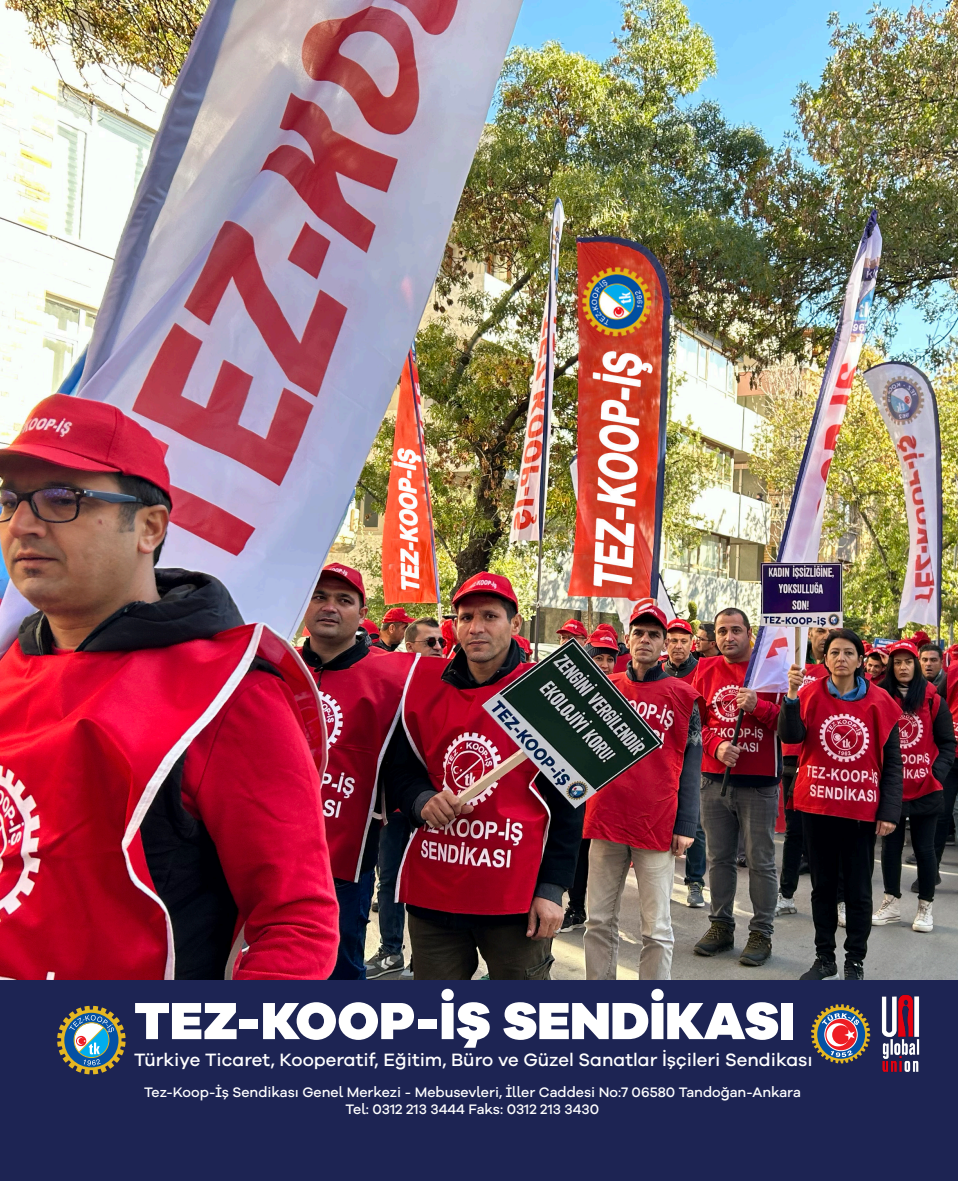
<style>
.page{position:relative;width:958px;height:1181px;background:#fff}
.page>*{position:absolute;margin:0;border:0;box-sizing:border-box;transform-origin:0 0}
.t1{font:900 53.9px "Galano Grotesque";color:#fff}
.t2{font:500 18.38px "Galano Grotesque";color:#fff}
.t3{font:500 14.17px "Galano Grotesque Alt";color:#fff}
</style>
<div class="page">
<img style="left:0;top:0;width:957px;height:980px">
<div style="left:0;top:980px;width:957px;height:201px;background:#1d2453"></div>
<svg style="left:57px;top:1006px;width:68px;height:68px"></svg>
<svg style="left:811px;top:1004px;width:59px;height:59px"></svg>
<img style="left:881px;top:995px;width:39px;height:77px">
<p class="t1" style="left:134px;top:986px;width:662px">TEZ-KOOP-İŞ SENDİKASI</p>
<p class="t2" style="left:134px;top:1048px;width:680px">Türkiye Ticaret, Kooperatif, Eğitim, Büro ve Güzel Sanatlar İşçileri Sendikası</p>
<p class="t3" style="left:144px;top:1083px;width:658px">Tez-Koop-İş Sendikası Genel Merkezi - Mebusevleri, İller Caddesi No:7 06580 Tandoğan-Ankara</p>
<p class="t3" style="left:345px;top:1100px;width:255px">Tel: 0312 213 3444 Faks: 0312 213 3430</p>
</div>
